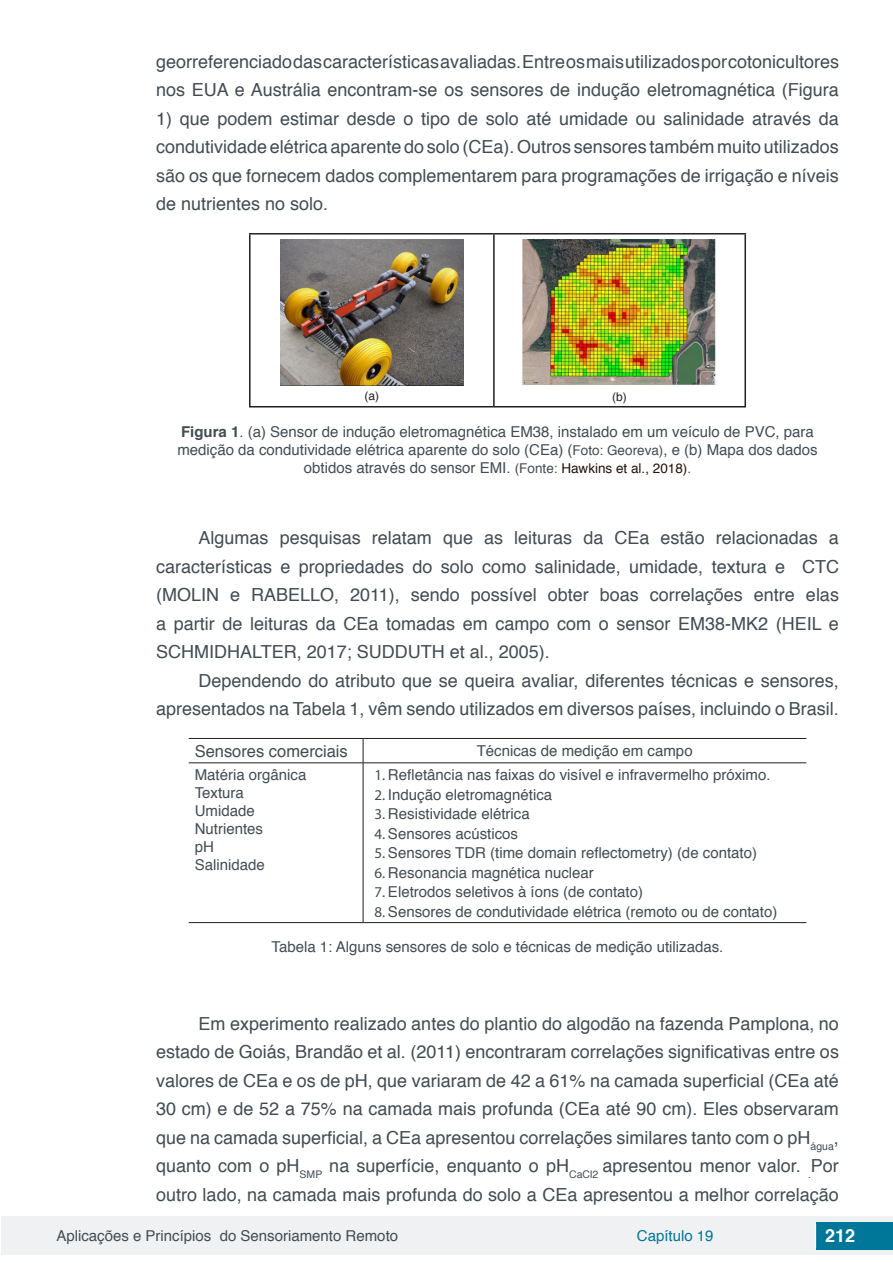
<style>
.page{position:relative;width:893px;height:1263px;background:#fff}
.page>*{position:absolute;margin:0;border:0;box-sizing:border-box;transform-origin:0 0}
.t1{font:18px/28.5px "Helvetica";color:#434c52;text-align:justify}
.t2{font:700 18px "Helvetica";color:#fff}
.t3{font:16.5px "Helvetica";color:#434c52}
.t4{font:15px/18px "Helvetica";color:#434c52;text-align:center}
.t5{font:15px "Helvetica";color:#007699}
.t6{font:12px "Helvetica";color:#231f20}
.s1{font-weight:700}
.s2{font-size:13.5px}
.s3{font-size:13.5px;color:#24140d}
.s4{font-family:"Myriad Pro"}
</style>
<div class="page">
<div style="left:1px;top:1216px;width:891px;height:38px;background:#f0f1f2"></div>
<div style="left:816px;top:1222px;width:77px;height:27px;background:#007699"></div>
<svg style="left:815px;top:1224px;width:1px;height:24px"></svg>
<hr style="left:249px;top:233px;width:245px;height:2px;background:#231f20">
<hr style="left:249px;top:235px;width:2px;height:171px;background:#231f20">
<hr style="left:494px;top:233px;width:252px;height:2px;background:#231f20">
<hr style="left:493px;top:235px;width:2px;height:171px;background:#231f20">
<hr style="left:744px;top:235px;width:2px;height:171px;background:#231f20">
<hr style="left:249px;top:406px;width:245px;height:1px;background:#231f20">
<hr style="left:494px;top:406px;width:252px;height:1px;background:#231f20">
<img style="left:280px;top:240px;width:183px;height:146px">
<img style="left:522px;top:240px;width:194px;height:145px">
<hr style="left:189px;top:738px;width:174px;height:1px;background:#231f20">
<hr style="left:363px;top:738px;width:443px;height:1px;background:#231f20">
<svg style="left:363px;top:739px;width:1px;height:23px"></svg>
<hr style="left:189px;top:762px;width:174px;height:1px;background:#231f20">
<hr style="left:363px;top:762px;width:443px;height:1px;background:#231f20">
<hr style="left:363px;top:763px;width:1px;height:159px;background:#231f20">
<hr style="left:189px;top:922px;width:174px;height:1px;background:#231f20">
<hr style="left:363px;top:922px;width:443px;height:1px;background:#231f20">
<p class="t1" style="left:156px;top:47px;width:685px">georreferenciado das características avaliadas. Entre os mais utilizados por cotonicultores nos EUA e Austrália encontram-se os sensores de indução eletromagnética (Figura</p>
<p class="t1" style="left:156px;top:104px;width:684px">1) que podem estimar desde o tipo de solo até umidade ou salinidade através da condutividade elétrica aparente do solo (CEa). Outros sensores também muito utilizados são os que fornecem dados complementarem para programações de irrigação e níveis de nutrientes no solo.</p>
<p class="t6" style="left:364px;top:387px;width:16px">(a)</p>
<p class="t6" style="left:612px;top:387px;width:16px">(b)</p>
<p class="t4" style="left:177px;top:423px;width:642px"><span class="s1">Figura 1</span>. (a) Sensor de indução eletromagnética EM38, instalado em um veículo de PVC, para medição da condutividade elétrica aparente do solo (CEa) (<span class="s2">Foto: Georeva)</span>, e (b) Mapa dos dados obtidos através do sensor EMI. <span class="s2">(Fonte:</span> <span class="s3">Hawkins et al., 2018)</span><span class="s2">.</span></p>
<p class="t1" style="left:156px;top:524px;width:684px;text-indent:43px">Algumas pesquisas relatam que as leituras da CEa estão relacionadas a características e propriedades do solo como salinidade, umidade, textura e CTC (MOLIN e RABELLO, 2011), sendo possível obter boas correlações entre elas a partir de leituras da CEa tomadas em campo com o sensor EM38-MK2 (HEIL e SCHMIDHALTER, 2017; SUDDUTH et al., 2005).</p>
<p class="t1" style="left:156px;top:667px;width:684px;text-align:right">Dependendo do atributo que se queira avaliar, diferentes técnicas e sensores, apresentados na Tabela 1, vêm sendo utilizados em diversos países, incluindo o Brasil.</p>
<p class="t3" style="left:195px;top:738px;width:155px">Sensores comerciais</p>
<p class="t4" style="left:477px;top:742px;width:217px">Técnicas de medição em campo</p>
<p class="t4" style="left:195px;top:766px;width:113px;text-align:left">Matéria orgânica<br>Textura<br>Umidade<br>Nutrientes<br>pH<br>Salinidade</p>
<p class="t4" style="left:374px;top:766px;width:398px"><span class="s4">1.</span> Refletância nas faixas do visível e infravermelho próximo.</p>
<p class="t4" style="left:374px;top:786px;width:179px"><span class="s4">2.</span> Indução eletromagnética</p>
<p class="t4" style="left:374px;top:805px;width:157px"><span class="s4">3.</span> Resistividade elétrica</p>
<p class="t4" style="left:374px;top:825px;width:145px"><span class="s4">4.</span> Sensores acústicos</p>
<p class="t4" style="left:374px;top:844px;width:384px"><span class="s4">5.</span> Sensores TDR (time domain reflectometry) (de contato)</p>
<p class="t4" style="left:374px;top:864px;width:221px"><span class="s4">6.</span> Resonancia magnética nuclear</p>
<p class="t4" style="left:374px;top:883px;width:270px"><span class="s4">7.</span> Eletrodos seletivos à íons (de contato)</p>
<p class="t4" style="left:374px;top:903px;width:404px"><span class="s4">8.</span> Sensores de condutividade elétrica (remoto ou de contato)</p>
<p class="t4" style="left:272px;top:938px;width:453px">Tabela 1: Alguns sensores de solo e técnicas de medição utilizadas.</p>
<p class="t1" style="left:156px;top:1010px;width:684px;text-indent:43px">Em experimento realizado antes do plantio do algodão na fazenda Pamplona, no estado de Goiás, Brandão et al. (2011) encontraram correlações significativas entre os valores de CEa e os de pH, que variaram de 42 a 61% na camada superficial (CEa até 30 cm) e de 52 a 75% na camada mais profunda (CEa até 90 cm). Eles observaram que na camada superficial, a CEa apresentou correlações similares tanto com o pH<sub>água</sub>, quanto com o pH<sub>SMP</sub> na superfície, enquanto o pH<sub>CaCl2</sub> apresentou menor valor. <sub>.</sub>Por outro lado, na camada mais profunda do solo a CEa apresentou a melhor correlação</p>
<p class="t4" style="left:56px;top:1227px;width:343px">Aplicações e Princípios do Sensoriamento Remoto</p>
<p class="t5" style="left:637px;top:1224px;width:78px">Capítulo 19</p>
<p class="t2" style="left:825px;top:1221px;width:32px">212</p>
</div>
